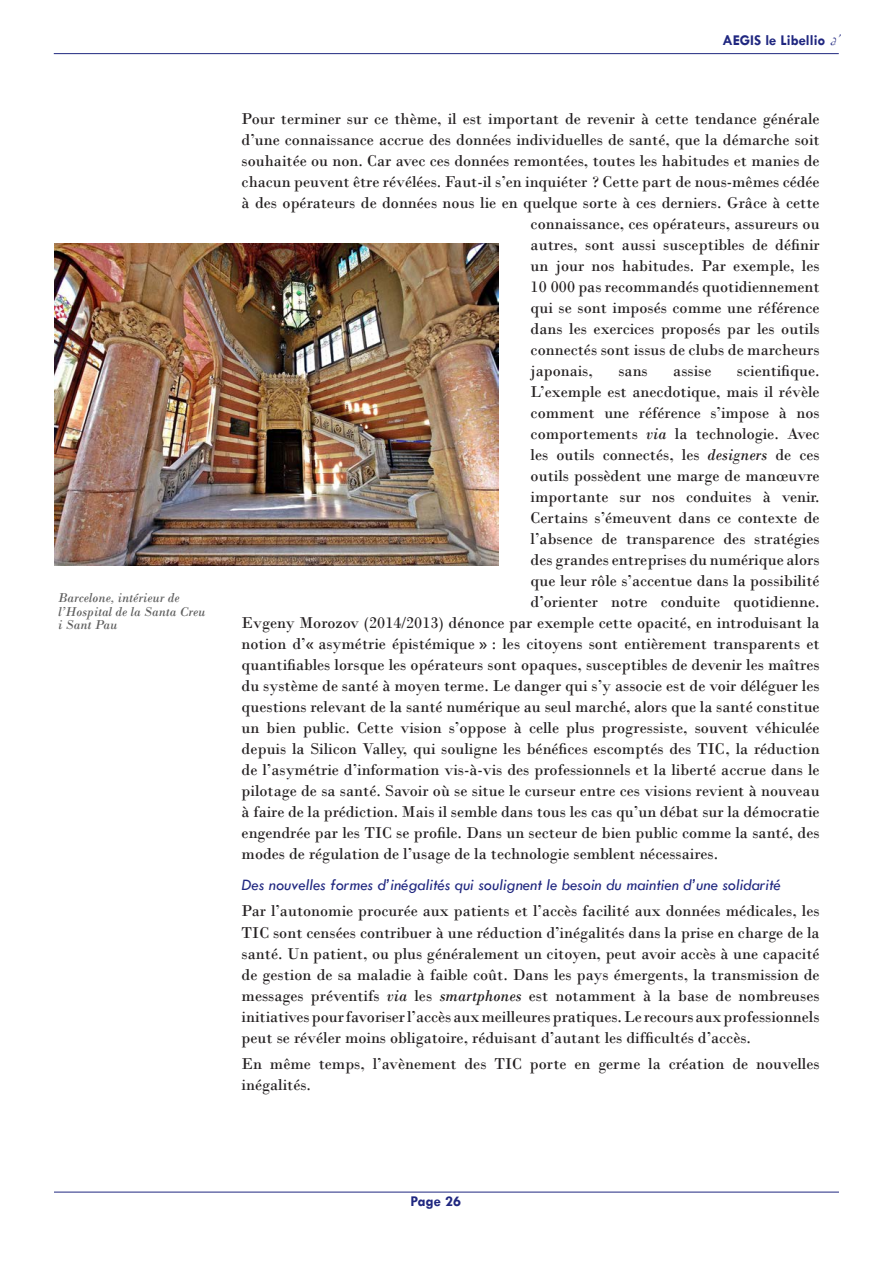
<style>
.page{position:relative;width:893px;height:1263px;background:#fff}
.page>*{position:absolute;margin:0;border:0;box-sizing:border-box;transform-origin:0 0}
.Article_-_Texte{font:16.5px/21px "Bodoni";color:#231f20;text-align:justify}
.Article_-_Sous_titre{font:italic 16.5px "Tw Cen";color:#202780}
.t1{font:700 15px "Tw Cen";color:#202780}
.Article_-_Légendes_p{font:italic 13.5px/13.5px "Bodoni";color:#5f5f5f}
.s1{font-family:"French Script";font-weight:400;font-style:italic;font-size:16.5px}
.s2{font-style:italic}
</style>
<div class="page">
<hr style="left:54px;top:1192px;width:785px;height:1px;background:#202780">
<hr style="left:54px;top:53px;width:785px;height:1px;background:#202780">
<img style="left:54px;top:243px;width:444px;height:322px">
<p class="Article_-_Légendes_p" style="left:58px;top:591px;width:149px">Barcelone, intérieur de l’Hospital de la Santa Creu i Sant Pau</p>
<p class="t1" style="left:722px;top:31px;width:124px">AEGIS le Libellio <span class="s1">d’</span></p>
<p class="Article_-_Texte" style="left:242px;top:108px;width:580px">Pour terminer sur ce thème, il est important de revenir à cette tendance générale</p>
<p class="Article_-_Texte" style="left:242px;top:129px;width:579px">d’une connaissance accrue des données individuelles de santé, que la démarche soit</p>
<p class="Article_-_Texte" style="left:242px;top:150px;width:580px">souhaitée ou non. Car avec ces données remontées, toutes les habitudes et manies de</p>
<p class="Article_-_Texte" style="left:242px;top:171px;width:580px">chacun peuvent être révélées. Faut-il s’en inquiéter ? Cette part de nous-mêmes cédée</p>
<p class="Article_-_Texte" style="left:242px;top:192px;width:579px">à des opérateurs de données nous lie en quelque sorte à ces derniers. Grâce à cette</p>
<p class="Article_-_Texte" style="left:531px;top:213px;width:291px">connaissance, ces opérateurs, assureurs ou</p>
<p class="Article_-_Texte" style="left:531px;top:234px;width:290px">autres, sont aussi susceptibles de définir</p>
<p class="Article_-_Texte" style="left:531px;top:255px;width:291px">un jour nos habitudes. Par exemple, les</p>
<p class="Article_-_Texte" style="left:531px;top:276px;width:291px">10 000 pas recommandés quotidiennement</p>
<p class="Article_-_Texte" style="left:531px;top:297px;width:290px">qui se sont imposés comme une référence</p>
<p class="Article_-_Texte" style="left:531px;top:318px;width:290px">dans les exercices proposés par les outils</p>
<p class="Article_-_Texte" style="left:531px;top:339px;width:290px">connectés sont issus de clubs de marcheurs</p>
<p class="Article_-_Texte" style="left:531px;top:360px;width:64px">japonais,</p>
<p class="Article_-_Texte" style="left:618px;top:360px;width:31px">sans</p>
<p class="Article_-_Texte" style="left:673px;top:360px;width:40px">assise</p>
<p class="Article_-_Texte" style="left:737px;top:360px;width:84px">scientifique.</p>
<p class="Article_-_Texte" style="left:531px;top:381px;width:291px">L’exemple est anecdotique, mais il révèle</p>
<p class="Article_-_Texte" style="left:531px;top:402px;width:290px">comment une référence s’impose à nos</p>
<p class="Article_-_Texte" style="left:531px;top:423px;width:291px">comportements <span class="s2">via</span> la technologie. Avec</p>
<p class="Article_-_Texte" style="left:531px;top:444px;width:290px">les outils connectés, les <span class="s2">designers</span> de ces</p>
<p class="Article_-_Texte" style="left:531px;top:465px;width:290px">outils possèdent une marge de manœuvre</p>
<p class="Article_-_Texte" style="left:531px;top:486px;width:290px">importante sur nos conduites à venir.</p>
<p class="Article_-_Texte" style="left:531px;top:507px;width:290px">Certains s’émeuvent dans ce contexte de</p>
<p class="Article_-_Texte" style="left:531px;top:528px;width:291px">l’absence de transparence des stratégies</p>
<p class="Article_-_Texte" style="left:531px;top:549px;width:290px">des grandes entreprises du numérique alors</p>
<p class="Article_-_Texte" style="left:531px;top:570px;width:290px">que leur rôle s’accentue dans la possibilité</p>
<p class="Article_-_Texte" style="left:531px;top:591px;width:290px">d’orienter notre conduite quotidienne.</p>
<p class="Article_-_Texte" style="left:242px;top:612px;width:579px">Evgeny Morozov (2014/2013) dénonce par exemple cette opacité, en introduisant la</p>
<p class="Article_-_Texte" style="left:242px;top:633px;width:579px">notion d’« asymétrie épistémique » : les citoyens sont entièrement transparents et</p>
<p class="Article_-_Texte" style="left:242px;top:654px;width:579px">quantifiables lorsque les opérateurs sont opaques, susceptibles de devenir les maîtres</p>
<p class="Article_-_Texte" style="left:242px;top:675px;width:579px">du système de santé à moyen terme. Le danger qui s’y associe est de voir déléguer les</p>
<p class="Article_-_Texte" style="left:242px;top:696px;width:579px">questions relevant de la santé numérique au seul marché, alors que la santé constitue</p>
<p class="Article_-_Texte" style="left:242px;top:717px;width:580px">un bien public. Cette vision s’oppose à celle plus progressiste, souvent véhiculée</p>
<p class="Article_-_Texte" style="left:242px;top:738px;width:579px">depuis la Silicon Valley, qui souligne les bénéfices escomptés des TIC, la réduction</p>
<p class="Article_-_Texte" style="left:242px;top:759px;width:579px">de l’asymétrie d’information vis-à-vis des professionnels et la liberté accrue dans le</p>
<p class="Article_-_Texte" style="left:242px;top:780px;width:579px">pilotage de sa santé. Savoir où se situe le curseur entre ces visions revient à nouveau</p>
<p class="Article_-_Texte" style="left:242px;top:801px;width:580px">à faire de la prédiction. Mais il semble dans tous les cas qu’un débat sur la démocratie</p>
<p class="Article_-_Texte" style="left:242px;top:822px;width:579px">engendrée par les TIC se profile. Dans un secteur de bien public comme la santé, des</p>
<p class="Article_-_Texte" style="left:242px;top:843px;width:478px">modes de régulation de l’usage de la technologie semblent nécessaires.</p>
<p class="Article_-_Sous_titre" style="left:242px;top:875px;width:541px">Des nouvelles formes d’inégalités qui soulignent le besoin du maintien d’une solidarité</p>
<p class="Article_-_Texte" style="left:242px;top:901px;width:580px">Par l’autonomie procurée aux patients et l’accès facilité aux données médicales, les TIC sont censées contribuer à une réduction d’inégalités dans la prise en charge de la santé. Un patient, ou plus généralement un citoyen, peut avoir accès à une capacité de gestion de sa maladie à faible coût. Dans les pays émergents, la transmission de messages préventifs <span class="s2">via</span> les <span class="s2">smartphones</span> est notamment à la base de nombreuses initiatives pour favoriser l’accès aux meilleures pratiques. Le recours aux professionnels peut se révéler moins obligatoire, réduisant d’autant les difficultés d’accès.</p>
<p class="Article_-_Texte" style="left:242px;top:1053px;width:579px">En même temps, l’avènement des TIC porte en germe la création de nouvelles inégalités.</p>
<p class="t1" style="left:410px;top:1192px;width:52px">Page 26</p>
</div>
